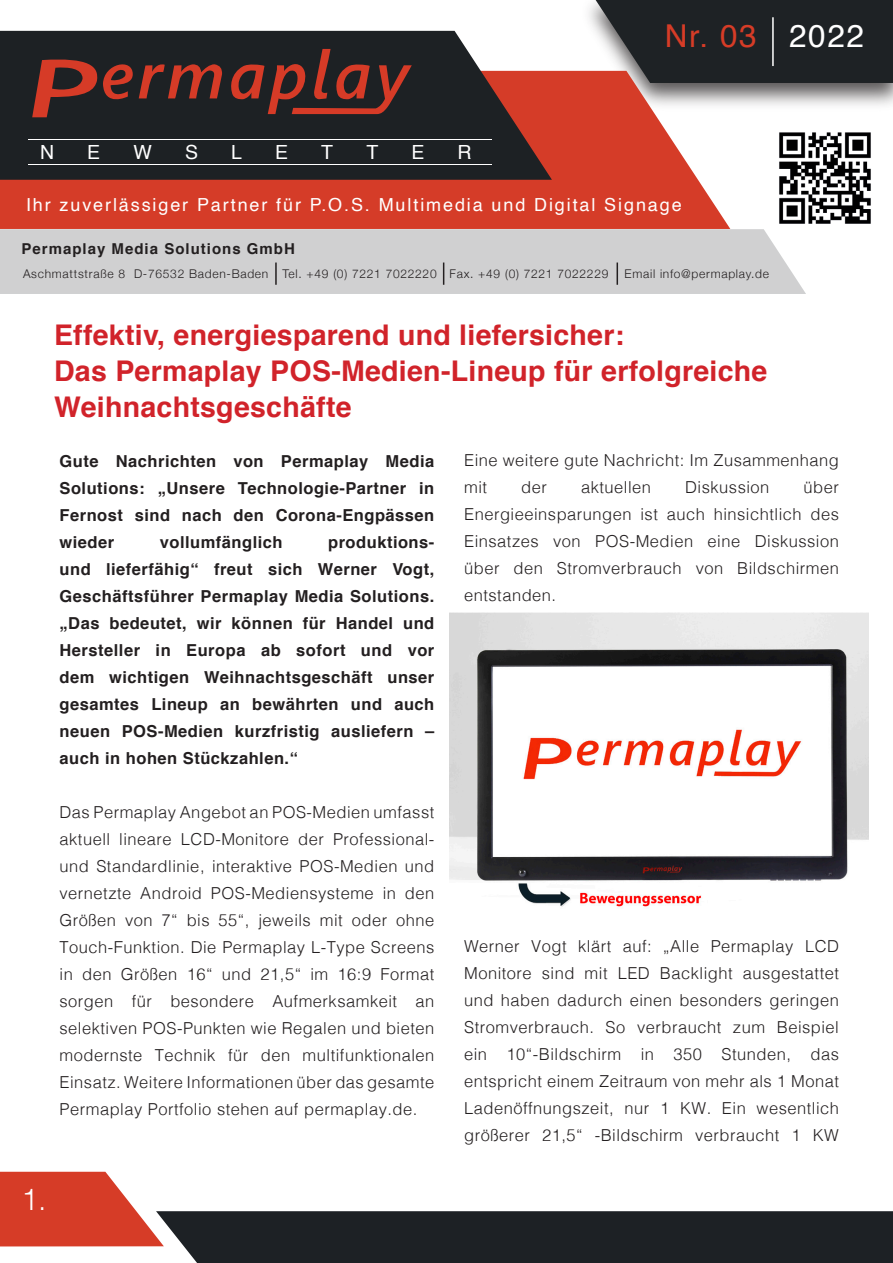
<style>
.page{position:relative;width:893px;height:1263px;background:#fff}
.page>*{position:absolute;margin:0;border:0;box-sizing:border-box;transform-origin:0 0}
.t1{font:31.5px "Helvetica";letter-spacing:.05em;color:#d63c27}
.t2{font:300 30px "Helvetica";color:#fff}
.t3{font:700 28.5px/36px "Helvetica";letter-spacing:.01em;color:#d1232a}
.t4{font:19.5px "Helvetica";color:#fff}
.t5{font:18px "Helvetica";letter-spacing:.105em;color:#fff}
.t6{font:300 16.5px/27px "Helvetica";letter-spacing:.03em;color:#231f20;text-align:justify}
.t7{font:700 16.5px/27px "Helvetica";letter-spacing:.03em;color:#231f20;text-align:justify}
.t8{font:700 15px "Helvetica";letter-spacing:.065em;color:#231f20}
.t9{font:300 12px "Helvetica Neue";letter-spacing:.06em;color:#231f20}
.s1{color:#fff}
</style>
<div class="page">
<img style="left:572px;top:0;width:321px;height:106px">
<svg style="left:596px;top:0;width:297px;height:83px;background:#2b2e31"></svg>
<div style="left:0;top:229px;width:806px;height:65px;background:#d0d0d1"></div>
<svg style="left:0;top:71px;width:730px;height:158px;background:#d35140"></svg>
<svg style="left:0;top:31px;width:552px;height:149px;background:#373031"></svg>
<svg style="left:32px;top:57px;width:101px;height:60px;background:#602a25"></svg>
<svg style="left:139px;top:62px;width:83px;height:36px;background:#672b25"></svg>
<svg style="left:229px;top:49px;width:183px;height:65px;background:#532824"></svg>
<hr style="left:28px;top:140px;width:464px;height:1px;background:#fff">
<hr style="left:28px;top:164px;width:464px;height:1px;background:#fff">
<hr style="left:772px;top:17px;width:2px;height:49px;background:#fff">
<img style="left:773px;top:132px;width:98px;height:99px">
<hr style="left:275px;top:263px;width:2px;height:22px;background:#231f20">
<svg style="left:443px;top:263px;width:1px;height:22px"></svg>
<hr style="left:616px;top:263px;width:2px;height:22px;background:#231f20">
<svg style="left:0;top:1172px;width:893px;height:91px"></svg>
<img style="left:449px;top:612px;width:419px;height:295px">
<p class="t4" style="left:40px;top:137px;width:16px">N</p>
<p class="t4" style="left:87px;top:137px;width:15px">E</p>
<p class="t4" style="left:133px;top:137px;width:20px">W</p>
<p class="t4" style="left:185px;top:137px;width:15px">S</p>
<p class="t4" style="left:231px;top:137px;width:12px">L</p>
<p class="t4" style="left:275px;top:137px;width:15px">E</p>
<p class="t4" style="left:321px;top:137px;width:13px">T</p>
<p class="t4" style="left:366px;top:137px;width:13px">T</p>
<p class="t4" style="left:411px;top:137px;width:15px">E</p>
<p class="t4" style="left:458px;top:137px;width:16px">R</p>
<h1 class="t1" style="left:665px;top:12px;width:201px">Nr. 03 <span class="s1">2022</span></h1>
<p class="t5" style="left:26px;top:191px;width:657px">Ihr zuverlässiger Partner für P.O.S. Multimedia und Digital Signage</p>
<p class="t8" style="left:22px;top:236px;width:275px">Permaplay Media Solutions GmbH</p>
<p class="t9" style="left:23px;top:264px;width:587px">Aschmattstraße 8 D-76532 Baden-Baden Tel. +49 (0) 7221 7022220 Fax. +49 (0) 7221 7022229</p>
<p class="t9" style="left:625px;top:264px;width:146px">Email info@permaplay.de</p>
<h3 class="t3" style="left:54px;top:318px;width:715px">Effektiv, energiesparend und liefersicher:<br>Das Permaplay POS-Medien-Lineup für erfolgreiche<br>Weihnachtsgeschäfte</h3>
<p class="t7" style="left:60px;top:448px;width:376px">Gute Nachrichten von Permaplay Media Solutions: „Unsere Technologie-Partner in Fernost sind nach den Corona-Engpässen wieder</p>
<p class="t7" style="left:160px;top:529px;width:124px">vollumfänglich</p>
<p class="t7" style="left:60px;top:529px;width:376px;text-indent:269px">produktions&shy;und lieferfähig“ freut sich Werner Vogt, Geschäftsführer Permaplay Media Solutions. „Das bedeutet, wir können für Handel und Hersteller in Europa ab sofort und vor dem wichtigen Weihnachtsgeschäft unser gesamtes Lineup an bewährten und auch neuen POS-Medien kurzfristig ausliefern – auch in hohen Stückzahlen.“</p>
<p class="t6" style="left:60px;top:797px;width:376px">Das Permaplay Angebot an POS-Medien umfasst aktuell lineare LCD-Monitore der Professional&shy;und Standardlinie, interaktive POS-Medien und vernetzte Android POS-Mediensysteme in den Größen von 7“ bis 55“, jeweils mit oder ohne Touch-Funktion. Die Permaplay L-Type Screens in den Größen 16“ und 21,5“ im 16:9 Format sorgen für besondere Aufmerksamkeit an selektiven POS-Punkten wie Regalen und bieten modernste Technik für den multifunktionalen Einsatz. Weitere Informationen über das gesamte Permaplay Portfolio stehen auf permaplay.de.</p>
<h2 class="t2" style="left:22px;top:1173px;width:27px">1.</h2>
<p class="t6" style="left:464px;top:445px;width:376px">Eine weitere gute Nachricht: Im Zusammenhang mit</p>
<p class="t6" style="left:464px;top:472px;width:376px;text-indent:339px">über Energieeinsparungen ist auch hinsichtlich des Einsatzes von POS-Medien eine Diskussion über den Stromverbrauch von Bildschirmen entstanden.</p>
<p class="t6" style="left:521px;top:472px;width:27px">der</p>
<p class="t6" style="left:581px;top:472px;width:71px">aktuellen</p>
<p class="t6" style="left:685px;top:472px;width:86px">Diskussion</p>
<p class="t6" style="left:464px;top:931px;width:376px">Werner Vogt klärt auf: „Alle Permaplay LCD Monitore sind mit LED Backlight ausgestattet und haben dadurch einen besonders geringen Stromverbrauch. So verbraucht zum Beispiel ein 10“-Bildschirm in 350 Stunden, das entspricht einem Zeitraum von mehr als 1 Monat Ladenöffnungszeit, nur 1 KW. Ein wesentlich größerer 21,5“ -Bildschirm verbraucht 1 KW</p>
</div>
